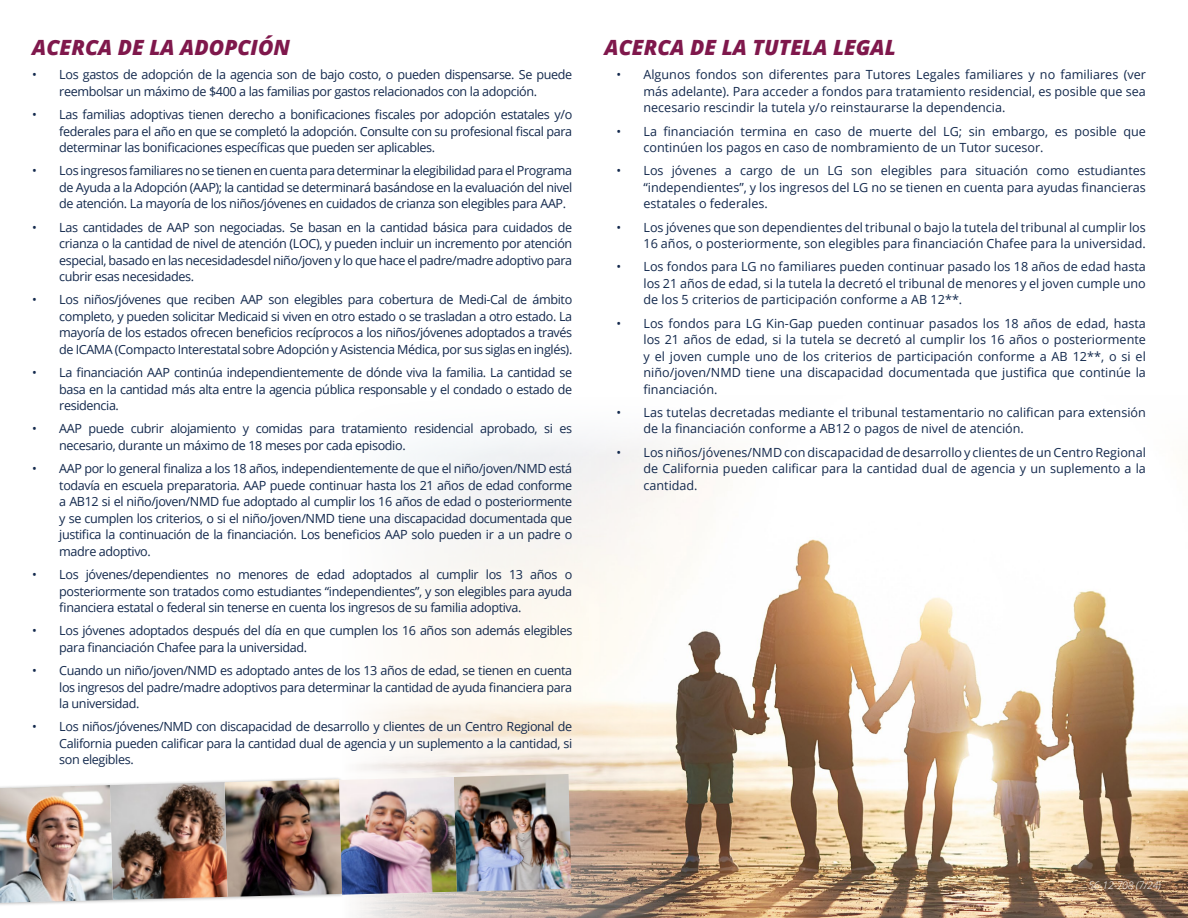
<style>
.page{position:relative;width:1188px;height:918px;background:#fff}
.page>*{position:absolute;margin:0;border:0;box-sizing:border-box;transform-origin:0 0}
.t1{font:italic 800 21px "Open Sans";color:#7f184c}
.t2{font:12.6px/16.5px "Open Sans";letter-spacing:-.03em;color:#13294d;text-align:justify}
.t3{font:12.6px/16.5px "Open Sans";color:#13294d}
.t4{font:italic 300 10.5px "Open Sans";letter-spacing:-.02em;color:#fff}
</style>
<div class="page">
<img style="left:357px;top:438px;width:831px;height:480px">
<svg style="left:79px;top:781px;width:220px;height:121px"></svg>
<img style="left:225px;top:779px;width:117px;height:118px">
<img style="left:110px;top:782px;width:118px;height:118px">
<img style="left:454px;top:774px;width:117px;height:118px">
<img style="left:0;top:785px;width:113px;height:118px">
<img style="left:339px;top:777px;width:118px;height:118px">
<h1 class="t1" style="left:32px;top:32px;width:259px">ACERCA DE LA ADOPCIÓN</h1>
<p class="t2" style="left:59px;top:66px;width:515px;text-indent:-27px">• Los gastos de adopción de la agencia son de bajo costo, o pueden dispensarse. Se puede reembolsar un máximo de $400 a las familias por gastos relacionados con la adopción.</p>
<p class="t2" style="left:59px;top:106px;width:515px;text-indent:-27px">• Las familias adoptivas tienen derecho a bonificaciones fiscales por adopción estatales y/o federales para el año en que se completó la adopción. Consulte con su profesional fiscal para determinar las bonificaciones específicas que pueden ser aplicables.</p>
<p class="t2" style="left:59px;top:162px;width:515px;text-indent:-27px">• Los ingresos familiares no se tienen en cuenta para determinar la elegibilidad para el Programa de Ayuda a la Adopción (AAP); la cantidad se determinará basándose en la evaluación del nivel de atención. La mayoría de los niños/jóvenes en cuidados de crianza son elegibles para AAP.</p>
<p class="t2" style="left:59px;top:219px;width:515px;text-indent:-27px">• Las cantidades de AAP son negociadas. Se basan en la cantidad básica para cuidados de crianza o la cantidad de nivel de atención (LOC), y pueden incluir un incremento por atención especial, basado en las necesidadesdel niño/joven y lo que hace el padre/madre adoptivo para cubrir esas necesidades.</p>
<p class="t2" style="left:59px;top:291px;width:515px;text-indent:-27px">• Los niños/jóvenes que reciben AAP son elegibles para cobertura de Medi-Cal de ámbito completo, y pueden solicitar Medicaid si viven en otro estado o se trasladan a otro estado. La mayoría de los estados ofrecen beneficios recíprocos a los niños/jóvenes adoptados a través de ICAMA (Compacto Interestatal sobre Adopción y Asistencia Médica, por sus siglas en inglés).</p>
<p class="t2" style="left:59px;top:364px;width:515px;text-indent:-27px">• La financiación AAP continúa independientemente de dónde viva la familia. La cantidad se basa en la cantidad más alta entre la agencia pública responsable y el condado o estado de residencia.</p>
<p class="t2" style="left:59px;top:420px;width:515px;text-indent:-27px">• AAP puede cubrir alojamiento y comidas para tratamiento residencial aprobado, si es necesario, durante un máximo de 18 meses por cada episodio.</p>
<p class="t2" style="left:59px;top:460px;width:515px;text-indent:-27px">• AAP por lo general finaliza a los 18 años, independientemente de que el niño/joven/NMD está todavía en escuela preparatoria. AAP puede continuar hasta los 21 años de edad conforme a AB12 si el niño/joven/NMD fue adoptado al cumplir los 16 años de edad o posteriormente y se cumplen los criterios, o si el niño/joven/NMD tiene una discapacidad documentada que justifica la continuación de la financiación. Los beneficios AAP solo pueden ir a un padre o madre adoptivo.</p>
<p class="t2" style="left:59px;top:566px;width:515px;text-indent:-27px">• Los jóvenes/dependientes no menores de edad adoptados al cumplir los 13 años o posteriormente son tratados como estudiantes “independientes”, y son elegibles para ayuda financiera estatal o federal sin tenerse en cuenta los ingresos de su familia adoptiva.</p>
<p class="t2" style="left:59px;top:622px;width:515px;text-indent:-27px">• Los jóvenes adoptados después del día en que cumplen los 16 años son además elegibles para financiación Chafee para la universidad.</p>
<p class="t2" style="left:59px;top:662px;width:515px;text-indent:-27px">• Cuando un niño/joven/NMD es adoptado antes de los 13 años de edad, se tienen en cuenta los ingresos del padre/madre adoptivos para determinar la cantidad de ayuda financiera para la universidad.</p>
<p class="t2" style="left:59px;top:718px;width:515px;text-indent:-27px">• Los niños/jóvenes/NMD con discapacidad de desarrollo y clientes de un Centro Regional de California pueden calificar para la cantidad dual de agencia y un suplemento a la cantidad, si son elegibles.</p>
<h1 class="t1" style="left:604px;top:32px;width:293px">ACERCA DE LA TUTELA LEGAL</h1>
<p class="t2" style="left:644px;top:66px;width:504px;text-indent:-27px">• Algunos fondos son diferentes para Tutores Legales familiares y no familiares (ver más adelante). Para acceder a fondos para tratamiento residencial, es posible que sea necesario rescindir la tutela y/o reinstaurarse la dependencia.</p>
<p class="t3" style="left:644px;top:123px;width:504px;text-indent:-27px">• La financiación termina en caso de muerte del LG; sin embargo, es posible que continúen los pagos en caso de nombramiento de un Tutor sucesor.</p>
<p class="t2" style="left:644px;top:162px;width:504px;text-indent:-27px">• Los jóvenes a cargo de un LG son elegibles para situación como estudiantes “independientes”, y los ingresos del LG no se tienen en cuenta para ayudas financieras estatales o federales.</p>
<p class="t3" style="left:616px;top:219px;width:531px;text-align:right">• Los jóvenes que son dependientes del tribunal o bajo la tutela del tribunal al cumplir los<br>16 años, o posteriormente, son elegibles para financiación Chafee para la universidad.</p>
<p class="t2" style="left:644px;top:258px;width:504px;text-indent:-27px">• Los fondos para LG no familiares pueden continuar pasado los 18 años de edad hasta los 21 años de edad, si la tutela la decretó el tribunal de menores y el joven cumple uno de los 5 criterios de participación conforme a AB 12**.</p>
<p class="t2" style="left:644px;top:315px;width:504px;text-indent:-27px">• Los fondos para LG Kin-Gap pueden continuar pasados los 18 años de edad, hasta los 21 años de edad, si la tutela se decretó al cumplir los 16 años o posteriormente y el joven cumple uno de los criterios de participación conforme a AB 12**, o si el niño/joven/NMD tiene una discapacidad documentada que justifica que continúe la financiación.</p>
<p class="t3" style="left:644px;top:404px;width:504px;text-indent:-27px">• Las tutelas decretadas mediante el tribunal testamentario no califican para extensión de la financiación conforme a AB12 o pagos de nivel de atención.</p>
<p class="t2" style="left:644px;top:444px;width:504px;text-indent:-27px">• Los niños/jóvenes/NMD con discapacidad de desarrollo y clientes de un Centro Regional de California pueden calificar para la cantidad dual de agencia y un suplemento a la cantidad.</p>
<p class="t4" style="left:1088px;top:878px;width:74px">56-12-708 (7/24)</p>
</div>
